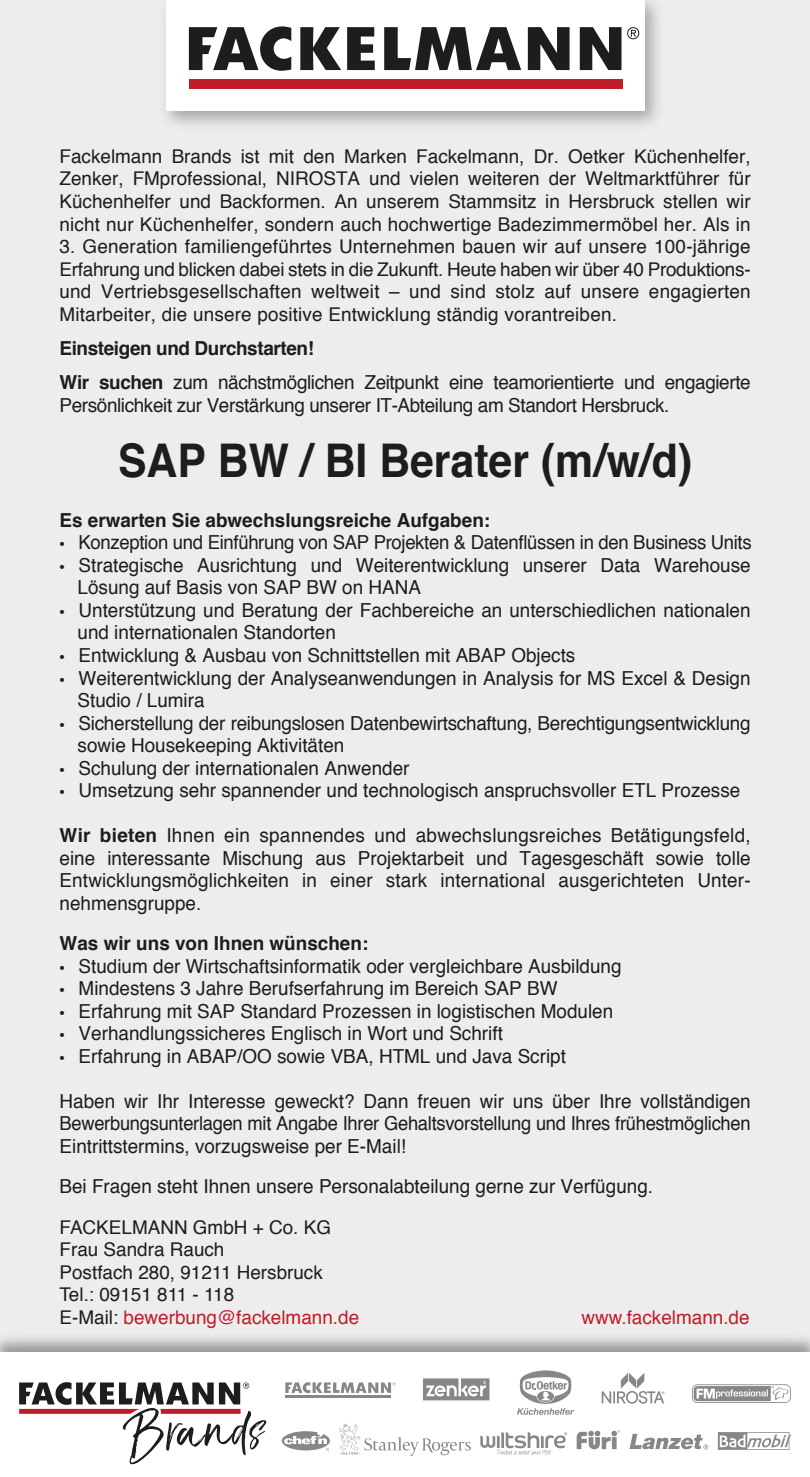
<style>
.page{position:relative;width:810px;height:1477px;background:#fff}
.page>*{position:absolute;margin:0;border:0;box-sizing:border-box;transform-origin:0 0}
.t1{font:700 46.35px "Helvetica";color:#1d1d1b;scale:.92 1}
.t2{font:19.35px/22.5px "Helvetica";color:#1d1d1b}
.t3{font:19.35px/34.2px "Helvetica";letter-spacing:-.02em;color:#1d1d1b}
.t4{font:19.35px "Helvetica";color:#1d1d1b;scale:.96 1}
.t5{font:700 19.35px "Helvetica";color:#1d1d1b}
.t6{font:18.9px/22.5px "Helvetica";letter-spacing:.01em;color:#1d1d1b;text-align:justify}
.t7{font:18.9px "Helvetica";color:#be1d28}
.s1{font-weight:700}
.s2{font-family:"Myriad Pro"}
.s3{color:#be1d28}
</style>
<div class="page">
<div style="left:0;top:0;width:810px;height:1455px;background:#ededed"></div>
<img style="left:165px;top:0;width:493px;height:125px">
<div style="left:166px;top:0;width:478px;height:111px;background:#fff"></div>
<svg style="left:300px;top:27px;width:41px;height:43px"></svg>
<div style="left:189px;top:79px;width:433px;height:9px;background:#be1d28"></div>
<svg style="left:528px;top:27px;width:42px;height:43px"></svg>
<svg style="left:580px;top:27px;width:59px;height:43px"></svg>
<svg style="left:347px;top:27px;width:28px;height:43px"></svg>
<svg style="left:189px;top:26px;width:102px;height:45px"></svg>
<svg style="left:384px;top:27px;width:137px;height:43px"></svg>
<div style="left:0;top:1352px;width:810px;height:124px;background:#fff"></div>
<hr style="left:285px;top:1394px;width:106px;height:2px;background:#878787">
<svg style="left:285px;top:1382px;width:110px;height:10px"></svg>
<svg style="left:19px;top:1382px;width:247px;height:81px"></svg>
<svg style="left:692px;top:1384px;width:99px;height:18px"></svg>
<svg style="left:602px;top:1373px;width:62px;height:30px"></svg>
<svg style="left:282px;top:1431px;width:48px;height:19px"></svg>
<svg style="left:423px;top:1378px;width:67px;height:21px"></svg>
<svg style="left:630px;top:1433px;width:78px;height:16px"></svg>
<svg style="left:577px;top:1430px;width:43px;height:18px"></svg>
<svg style="left:480px;top:1432px;width:87px;height:22px"></svg>
<svg style="left:517px;top:1370px;width:57px;height:44px"></svg>
<svg style="left:339px;top:1423px;width:132px;height:32px"></svg>
<svg style="left:718px;top:1432px;width:73px;height:17px"></svg>
<p class="t6" style="left:60px;top:146px;width:693px">Fackelmann Brands ist mit den Marken Fackelmann, Dr. Oetker Küchenhelfer, Zenker, FMprofessional, NIROSTA und vielen weiteren der Weltmarktführer für Küchenhelfer und Backformen. An unserem Stammsitz in Hersbruck stellen wir nicht nur Küchenhelfer, sondern auch hochwertige Badezimmermöbel her. Als in</p>
<p class="t6" style="left:60px;top:236px;width:693px">3. Generation familiengeführtes Unternehmen bauen wir auf unsere 100-jährige Erfahrung und blicken dabei stets in die Zukunft. Heute haben wir über 40 Produktions&shy;und Vertriebsgesellschaften weltweit – und sind stolz auf unsere engagierten Mitarbeiter, die unsere positive Entwicklung ständig vorantreiben.</p>
<p class="t3" style="left:60px;top:331px;width:693px"><span class="s1">Einsteigen und Durchstarten!<br>Wir suchen</span> zum nächstmöglichen Zeitpunkt eine teamorientierte und engagierte</p>
<p class="t3" style="left:60px;top:388px;width:611px">Persönlichkeit zur Verstärkung unserer IT-Abteilung am Standort Hersbruck.</p>
<h1 class="t1" style="left:118px;top:423px;width:626px">SAP BW / BI Berater (m/w/d)</h1>
<p class="t5" style="left:60px;top:504px;width:432px">Es erwarten Sie abwechslungsreiche Aufgaben:</p>
<p class="t4" style="left:60px;top:527px;width:723px"><span class="s2">•</span> Konzeption und Einführung von SAP Projekten &amp; Datenflüssen in den Business Units</p>
<p class="t2" style="left:78px;top:554px;width:675px;text-indent:-18px"><span class="s2">•</span> Strategische Ausrichtung und Weiterentwicklung unserer Data Warehouse<br>Lösung auf Basis von SAP BW on HANA</p>
<p class="t2" style="left:78px;top:599px;width:675px;text-indent:-18px"><span class="s2">•</span> Unterstützung und Beratung der Fachbereiche an unterschiedlichen nationalen und internationalen Standorten</p>
<p class="t2" style="left:60px;top:644px;width:517px"><span class="s2">•</span> Entwicklung &amp; Ausbau von Schnittstellen mit ABAP Objects</p>
<p class="t2" style="left:78px;top:667px;width:675px;text-indent:-18px"><span class="s2">•</span> Weiterentwicklung der Analyseanwendungen in Analysis for MS Excel &amp; Design<br>Studio / Lumira</p>
<p class="t2" style="left:78px;top:712px;width:675px;text-indent:-18px"><span class="s2">•</span> Sicherstellung der reibungslosen Datenbewirtschaftung, Berechtigungsentwicklung sowie Housekeeping Aktivitäten</p>
<p class="t2" style="left:60px;top:757px;width:351px"><span class="s2">•</span> Schulung der internationalen Anwender</p>
<p class="t2" style="left:60px;top:779px;width:682px"><span class="s2">•</span> Umsetzung sehr spannender und technologisch anspruchsvoller ETL Prozesse</p>
<p class="t2" style="left:60px;top:824px;width:693px;text-align:justify"><span class="s1">Wir bieten</span> Ihnen ein spannendes und abwechslungsreiches Betätigungsfeld, eine interessante Mischung aus Projektarbeit und Tagesgeschäft sowie tolle Entwicklungsmöglichkeiten in einer stark international ausgerichteten Unter&shy;nehmensgruppe.</p>
<p class="t5" style="left:60px;top:927px;width:310px">Was wir uns von Ihnen wünschen:</p>
<p class="t2" style="left:60px;top:955px;width:564px"><span class="s2">•</span> Studium der Wirtschaftsinformatik oder vergleichbare Ausbildung</p>
<p class="t2" style="left:60px;top:977px;width:500px"><span class="s2">•</span> Mindestens 3 Jahre Berufserfahrung im Bereich SAP BW</p>
<p class="t2" style="left:60px;top:1000px;width:555px"><span class="s2">•</span> Erfahrung mit SAP Standard Prozessen in logistischen Modulen</p>
<p class="t2" style="left:60px;top:1022px;width:445px"><span class="s2">•</span> Verhandlungssicheres Englisch in Wort und Schrift</p>
<p class="t2" style="left:60px;top:1045px;width:508px"><span class="s2">•</span> Erfahrung in ABAP/OO sowie VBA, HTML und Java Script</p>
<p class="t2" style="left:60px;top:1090px;width:693px;text-align:justify">Haben wir Ihr Interesse geweckt? Dann freuen wir uns über Ihre vollständigen Bewerbungsunterlagen mit Angabe Ihrer Gehaltsvorstellung und Ihres frühestmöglichen Eintrittstermins, vorzugsweise per E-Mail!</p>
<p class="t2" style="left:60px;top:1175px;width:595px">Bei Fragen steht Ihnen unsere Personalabteilung gerne zur Verfügung.</p>
<p class="t6" style="left:60px;top:1216px;width:301px;text-align:left">FACKELMANN GmbH + Co. KG<br>Frau Sandra Rauch<br>Postfach 280, 91211 Hersbruck<br>Tel.: 09151 811 - 118<br>E-Mail: <span class="s3">bewerbung@fackelmann.de</span></p>
<p class="t7" style="left:582px;top:1302px;width:170px">www.fackelmann.de</p>
</div>
